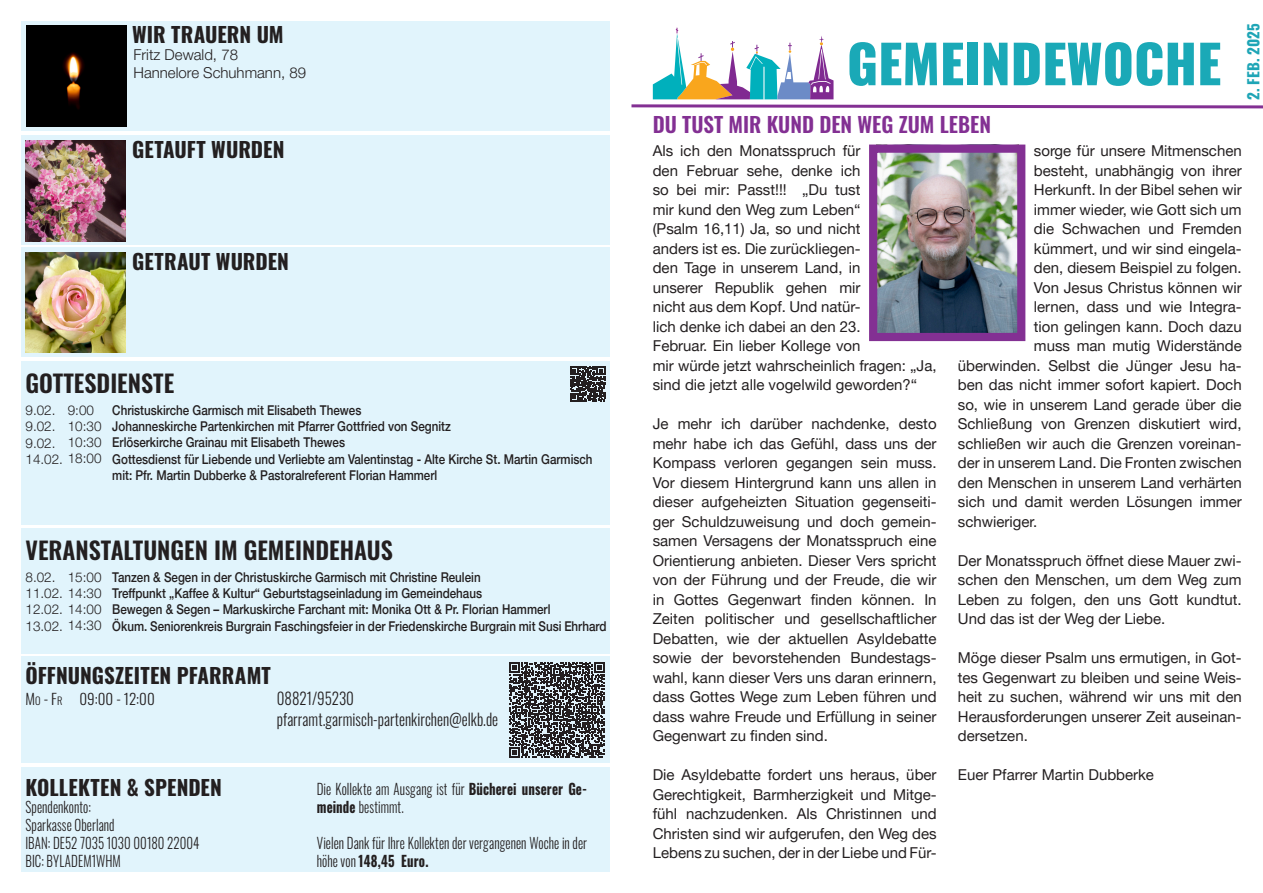
<style>
.page{position:relative;width:1263px;height:893px;background:#fff}
.page>*{position:absolute;margin:0;border:0;box-sizing:border-box;transform-origin:0 0}
.t1{font:600 24px "Oswald";color:#231f20}
.Fliesstext{font:700 21px "Oswald";letter-spacing:.005em;color:#231f20}
.Header_n__Serif{font:600 21px "Oswald";color:#833093}
.Fliesstext-2{font:300 16.5px "Oswald";color:#231f20;scale:.91 1}
.Fliesstext-3{font:300 16.5px "Oswald";color:#231f20;scale:.91 1}
.t2{font:15px/19.5px "Helvetica Neue LT Pro";color:#231f20;text-align:justify}
.Fliesstext-4{font:300 15px/18px "Oswald";letter-spacing:.005em;color:#231f20;scale:.86 1}
.Fliestext{font:300 15px "Helvetica Neue LT Pro";color:#231f20}
.Fliesstext-5{font:300 15px "Oswald";color:#231f20}
.t3{font:700 15px "Oswald";color:#1ea5b6}
.Absatzformat_1{font:500 13.5px "Helvetica Neue LT Pro";color:#231f20;scale:.86 1}
.t4{font:300 13.5px "Helvetica Neue LT Pro";color:#231f20}
.s1{font-size:10.5px}
.s2{font-weight:700}
</style>
<div class="page">
<div style="left:21px;top:248px;width:589px;height:109px;background:#e1f4fc"></div>
<div style="left:21px;top:135px;width:589px;height:110px;background:#e1f4fc"></div>
<svg style="left:631px;top:28px;width:632px;height:81px"></svg>
<img style="left:878px;top:154px;width:138px;height:178px">
<div style="left:869px;top:145px;width:156px;height:196px;border:8px solid #833093"></div>
<div style="left:21px;top:21px;width:589px;height:110px;background:#e1f4fc"></div>
<div style="left:21px;top:361px;width:589px;height:164px;background:#e1f4fc"></div>
<div style="left:21px;top:768px;width:589px;height:104px;background:#e1f4fc"></div>
<img style="left:26px;top:141px;width:100px;height:100px">
<img style="left:26px;top:252px;width:100px;height:101px">
<img style="left:26px;top:26px;width:100px;height:100px">
<div style="left:21px;top:528px;width:589px;height:126px;background:#e1f4fc"></div>
<svg style="left:570px;top:366px;width:35px;height:36px"></svg>
<div style="left:21px;top:656px;width:589px;height:107px;background:#e1f4fc"></div>
<svg style="left:509px;top:662px;width:95px;height:95px"></svg>
<p class="Fliesstext" style="left:132px;top:24px;width:153px">WIR TRAUERN UM</p>
<p class="Fliestext" style="left:134px;top:45px;width:106px">Fritz Dewald, 78</p>
<p class="Fliestext" style="left:134px;top:63px;width:174px">Hannelore Schuhmann, 89</p>
<p class="Fliesstext" style="left:132px;top:139px;width:154px">GETAUFT WURDEN</p>
<p class="Fliesstext" style="left:132px;top:250px;width:158px">GETRAUT WURDEN</p>
<p class="t1" style="left:26px;top:371px;width:150px">GOTTESDIENSTE</p>
<p class="t4" style="left:68px;top:402px;width:28px">9:00</p>
<p class="t4" style="left:68px;top:418px;width:35px">10:30</p>
<p class="t4" style="left:68px;top:434px;width:35px">10:30</p>
<p class="t4" style="left:26px;top:402px;width:32px">9.02.</p>
<p class="t4" style="left:26px;top:418px;width:32px">9.02.</p>
<p class="t4" style="left:26px;top:435px;width:32px">9.02.</p>
<p class="t4" style="left:26px;top:451px;width:78px">14.02. 18:00</p>
<p class="Absatzformat_1" style="left:112px;top:402px;width:291px">Christuskirche Garmisch mit Elisabeth Thewes</p>
<p class="Absatzformat_1" style="left:112px;top:418px;width:395px">Johanneskirche Partenkirchen mit Pfarrer Gottfried von Segnitz</p>
<p class="Absatzformat_1" style="left:112px;top:434px;width:272px">Erlöserkirche Grainau mit Elisabeth Thewes</p>
<p class="Absatzformat_1" style="left:112px;top:451px;width:560px">Gottesdienst für Liebende und Verliebte am Valentinstag - Alte Kirche St. Martin Garmisch</p>
<p class="Absatzformat_1" style="left:112px;top:467px;width:379px">mit: Pfr. Martin Dubberke &amp; Pastoralreferent Florian Hammerl</p>
<p class="t1" style="left:26px;top:538px;width:369px">VERANSTALTUNGEN IM GEMEINDEHAUS</p>
<p class="t4" style="left:68px;top:569px;width:35px">15:00</p>
<p class="Absatzformat_1" style="left:112px;top:569px;width:430px">Tanzen &amp; Segen in der Christuskirche Garmisch mit Christine Reulein</p>
<p class="Absatzformat_1" style="left:112px;top:585px;width:431px">Treffpunkt „Kaffee &amp; Kultur“ Geburtstagseinladung im Gemeindehaus</p>
<p class="Absatzformat_1" style="left:112px;top:601px;width:511px">Bewegen &amp; Segen – Markuskirche Farchant mit: Monika Ott &amp; Pr. Florian Hammerl</p>
<p class="Absatzformat_1" style="left:112px;top:618px;width:576px">Ökum. Seniorenkreis Burgrain Faschingsfeier in der Friedenskirche Burgrain mit Susi Ehrhard</p>
<p class="Fliesstext" style="left:26px;top:664px;width:247px">ÖFFNUNGSZEITEN PFARRAMT</p>
<p class="Fliesstext-5" style="left:26px;top:685px;width:131px">M<span class="s1">o</span> - F<span class="s1">r</span> 09:00 - 12:00</p>
<p class="Fliesstext-3" style="left:277px;top:683px;width:86px">08821/95230</p>
<p class="Fliesstext-2" style="left:277px;top:704px;width:245px">pfarramt.garmisch-partenkirchen@elkb.de</p>
<p class="t4" style="left:26px;top:569px;width:32px">8.02.</p>
<p class="t4" style="left:26px;top:585px;width:78px">11.02. 14:30</p>
<p class="t4" style="left:26px;top:601px;width:78px">12.02. 14:00</p>
<p class="t4" style="left:26px;top:618px;width:78px">13.02. 14:30</p>
<p class="Fliesstext" style="left:26px;top:776px;width:198px">KOLLEKTEN &amp; SPENDEN</p>
<p class="Fliesstext-4" style="left:26px;top:796px;width:77px">Spendenkonto:</p>
<p class="Fliesstext-4" style="left:26px;top:814px;width:105px">Sparkasse Oberland</p>
<p class="Fliesstext-4" style="left:26px;top:832px;width:204px">IBAN: DE52 7035 1030 00180 22004</p>
<p class="Fliesstext-4" style="left:26px;top:850px;width:112px">BIC: BYLADEM1WHM</p>
<p class="Fliesstext-4" style="left:317px;top:778px;width:316px">Die Kollekte am Ausgang ist für <span class="s2">Bücherei unserer Ge&shy;meinde</span> bestimmt.</p>
<p class="Fliesstext-4" style="left:317px;top:832px;width:316px">Vielen Dank für Ihre Kollekten der vergangenen Woche in der höhe von <span class="s2">148,45 Euro.</span></p>
<p class="Header_n__Serif" style="left:653px;top:114px;width:340px">DU TUST MIR KUND DEN WEG ZUM LEBEN</p>
<p class="t3" style="left:1246px;top:100px;width:78px;rotate:-90deg">2. FEB. 2025</p>
<p class="t2" style="left:653px;top:141px;width:285px;text-align:left">Als ich den Monatsspruch für<br>den Februar sehe, denke ich<br>so bei mir: Passt!!! „Du tust<br>mir kund den Weg zum Leben“<br>(Psalm 16,11) Ja, so und nicht<br>anders ist es. Die zurückliegen-<br>den Tage in unserem Land, in<br>unserer Republik gehen mir<br>nicht aus dem Kopf. Und natür-<br>lich denke ich dabei an den 23.<br>Februar. Ein lieber Kollege von<br>mir würde jetzt wahrscheinlich fragen: „Ja, sind die jetzt alle vogelwild geworden?“</p>
<p class="t2" style="left:653px;top:414px;width:285px">Je mehr ich darüber nachdenke, desto mehr habe ich das Gefühl, dass uns der Kompass verloren gegangen sein muss.<br>Vor diesem Hintergrund kann uns allen in dieser aufgeheizten Situation gegenseiti&shy;ger Schuldzuweisung und doch gemein&shy;samen Versagens der Monatsspruch eine Orientierung anbieten. Dieser Vers spricht von der Führung und der Freude, die wir in Gottes Gegenwart finden können. In Zeiten politischer und gesellschaftlicher Debatten, wie der aktuellen Asyldebatte sowie der bevorstehenden Bundestags&shy;wahl, kann dieser Vers uns daran erinnern, dass Gottes Wege zum Leben führen und dass wahre Freude und Erfüllung in seiner Gegenwart zu finden sind.</p>
<p class="t2" style="left:653px;top:765px;width:285px">Die Asyldebatte fordert uns heraus, über Gerechtigkeit, Barmherzigkeit und Mitge&shy;fühl nachzudenken. Als Christinnen und Christen sind wir aufgerufen, den Weg des Lebens zu suchen, der in der Liebe und Für-</p>
<p class="t2" style="left:1034px;top:141px;width:209px">sorge für unsere Mitmenschen</p>
<p class="t2" style="left:1034px;top:160px;width:209px">besteht, unabhängig von ihrer</p>
<p class="t2" style="left:1034px;top:180px;width:209px">Herkunft. In der Bibel sehen wir</p>
<p class="t2" style="left:1034px;top:199px;width:209px">immer wieder, wie Gott sich um</p>
<p class="t2" style="left:1034px;top:219px;width:209px">die Schwachen und Fremden</p>
<p class="t2" style="left:1034px;top:238px;width:209px">kümmert, und wir sind eingela-</p>
<p class="t2" style="left:1034px;top:258px;width:209px">den, diesem Beispiel zu folgen.</p>
<p class="t2" style="left:1034px;top:277px;width:209px">Von Jesus Christus können wir</p>
<p class="t2" style="left:1034px;top:297px;width:209px">lernen, dass und wie Integra-</p>
<p class="t2" style="left:1034px;top:316px;width:209px">tion gelingen kann. Doch dazu</p>
<p class="t2" style="left:1034px;top:336px;width:209px">muss man mutig Widerstände</p>
<p class="t2" style="left:958px;top:355px;width:285px">überwinden. Selbst die Jünger Jesu ha-</p>
<p class="t2" style="left:958px;top:375px;width:285px">ben das nicht immer sofort kapiert. Doch</p>
<p class="t2" style="left:958px;top:394px;width:285px">so, wie in unserem Land gerade über die</p>
<p class="t2" style="left:958px;top:414px;width:285px">Schließung von Grenzen diskutiert wird,</p>
<p class="t2" style="left:958px;top:433px;width:285px">schließen wir auch die Grenzen voreinan-</p>
<p class="t2" style="left:958px;top:453px;width:285px">der in unserem Land. Die Fronten zwischen</p>
<p class="t2" style="left:958px;top:472px;width:285px">den Menschen in unserem Land verhärten</p>
<p class="t2" style="left:958px;top:492px;width:285px">sich und damit werden Lösungen immer</p>
<p class="t2" style="left:958px;top:511px;width:81px">schwieriger.</p>
<p class="t2" style="left:958px;top:550px;width:285px">Der Monatsspruch öffnet diese Mauer zwi&shy;schen den Menschen, um dem Weg zum Leben zu folgen, den uns Gott kundtut.<br>Und das ist der Weg der Liebe.</p>
<p class="t2" style="left:958px;top:648px;width:285px">Möge dieser Psalm uns ermutigen, in Got&shy;tes Gegenwart zu bleiben und seine Weis&shy;heit zu suchen, während wir uns mit den Herausforderungen unserer Zeit auseinan&shy;dersetzen.</p>
<p class="t2" style="left:958px;top:765px;width:198px">Euer Pfarrer Martin Dubberke</p>
</div>
